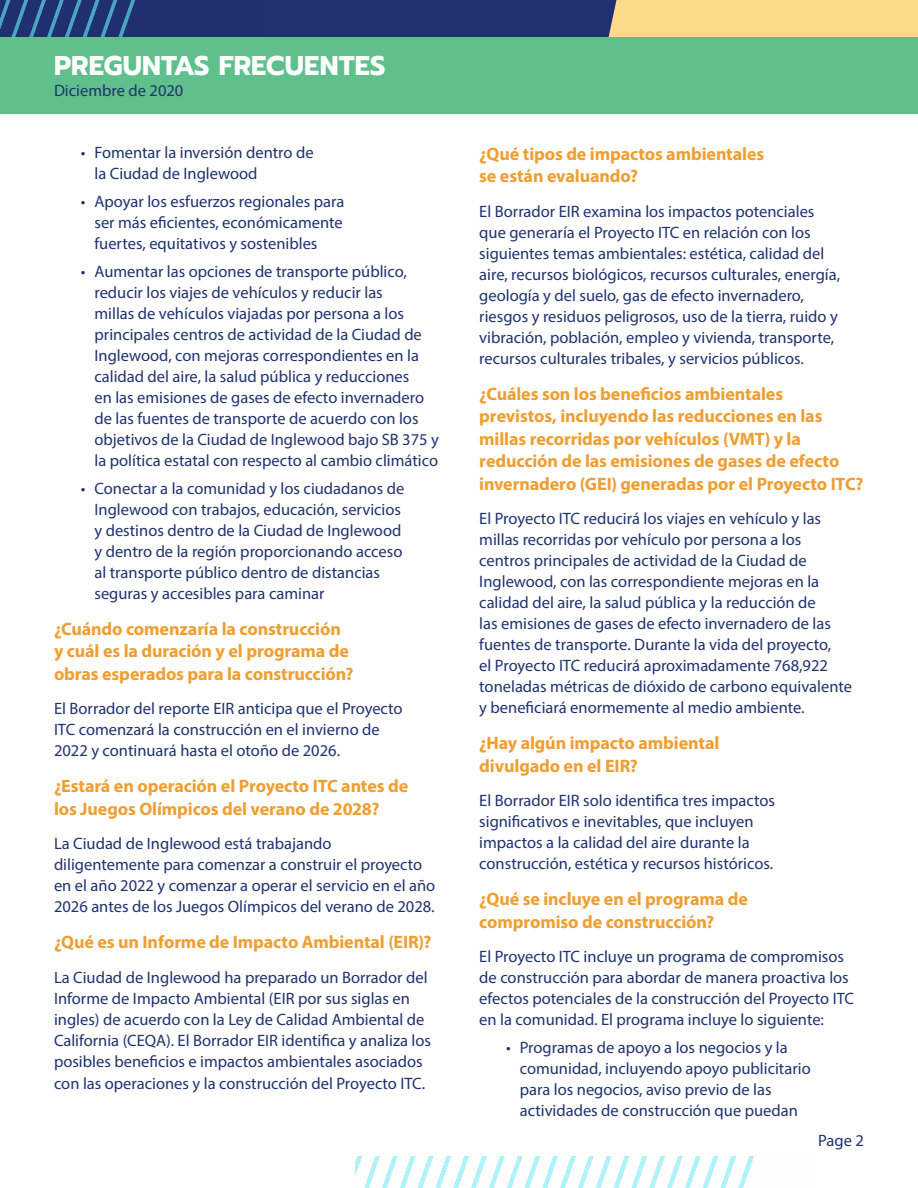
<style>
.page{position:relative;width:918px;height:1188px;background:#fff}
.page>*{position:absolute;margin:0;border:0;box-sizing:border-box;transform-origin:0 0}
.t1{font:700 27px "Prompt";letter-spacing:.005em;color:#fff}
.t2{font:700 18px/22.5px "Myriad Pro";letter-spacing:-.005em;color:#ef9e32}
.t3{font:16.5px/21px "Myriad Pro";color:#1f326f}
</style>
<div class="page">
<img style="left:355px;top:1157px;width:399px;height:31px">
<div style="left:0;top:0;width:657px;height:113px;background:#1f326f"></div>
<div style="left:608px;top:0;width:310px;height:37px;background:#fddb8a"></div>
<img style="left:0;top:0;width:135px;height:37px">
<div style="left:0;top:37px;width:918px;height:77px;background:#60c08b"></div>
<h1 class="t1" style="left:54px;top:45px;width:333px">PREGUNTAS FRECUENTES</h1>
<p class="t3" style="left:54px;top:79px;width:131px">Diciembre de 2020</p>
<p class="t3" style="left:94px;top:142px;width:221px;text-indent:-13px">• Fomentar la inversión dentro de la Ciudad de Inglewood</p>
<p class="t3" style="left:94px;top:191px;width:251px;text-align:justify;text-indent:-13px">• Apoyar los esfuerzos regionales para ser más eficientes, económicamente fuertes, equitativos y sostenibles</p>
<p class="t3" style="left:94px;top:261px;width:346px;text-indent:-13px">• Aumentar las opciones de transporte público, reducir los viajes de vehículos y reducir las<br>millas de vehículos viajadas por persona a los principales centros de actividad de la Ciudad de Inglewood, con mejoras correspondientes en la calidad del aire, la salud pública y reducciones<br>en las emisiones de gases de efecto invernadero de las fuentes de transporte de acuerdo con los objetivos de la Ciudad de Inglewood bajo SB 375 y la política estatal con respecto al cambio climático</p>
<p class="t3" style="left:94px;top:477px;width:311px;text-indent:-13px">• Conectar a la comunidad y los ciudadanos de Inglewood con trabajos, educación, servicios y destinos dentro de la Ciudad de Inglewood y dentro de la región proporcionando acceso al transporte público dentro de distancias seguras y accesibles para caminar</p>
<p class="t2" style="left:54px;top:617px;width:301px">¿Cuándo comenzaría la construcción y cuál es la duración y el programa de obras esperados para la construcción?</p>
<p class="t3" style="left:54px;top:698px;width:350px">El Borrador del reporte EIR anticipa que el Proyecto<br>ITC comenzará la construcción en el invierno de<br>2022 y continuará hasta el otoño de 2026.</p>
<p class="t2" style="left:54px;top:774px;width:356px">¿Estará en operación el Proyecto ITC antes de los Juegos Olímpicos del verano de 2028?</p>
<p class="t3" style="left:54px;top:833px;width:383px">La Ciudad de Inglewood está trabajando diligentemente para comenzar a construir el proyecto en el año 2022 y comenzar a operar el servicio en el año 2026 antes de los Juegos Olímpicos del verano de 2028.</p>
<p class="t2" style="left:54px;top:930px;width:379px">¿Qué es un Informe de Impacto Ambiental (EIR)?</p>
<p class="t3" style="left:54px;top:966px;width:379px">La Ciudad de Inglewood ha preparado un Borrador del Informe de Impacto Ambiental (EIR por sus siglas en ingles) de acuerdo con la Ley de Calidad Ambiental de California (CEQA). El Borrador EIR identifica y analiza los posibles beneficios e impactos ambientales asociados</p>
<p class="t3" style="left:54px;top:1073px;width:373px">con las operaciones y la construcción del Proyecto ITC.</p>
<p class="t2" style="left:479px;top:142px;width:287px">¿Qué tipos de impactos ambientales se están evaluando?</p>
<p class="t3" style="left:479px;top:200px;width:362px">El Borrador EIR examina los impactos potenciales que generaría el Proyecto ITC en relación con los siguientes temas ambientales: estética, calidad del aire, recursos biológicos, recursos culturales, energía, geología y del suelo, gas de efecto invernadero, riesgos y residuos peligrosos, uso de la tierra, ruido y vibración, población, empleo y vivienda, transporte, recursos culturales tribales, y servicios públicos.</p>
<p class="t2" style="left:479px;top:382px;width:386px">¿Cuáles son los beneficios ambientales previstos, incluyendo las reducciones en las millas recorridas por vehículos (VMT) y la reducción de las emisiones de gases de efecto invernadero (GEI) generadas por el Proyecto ITC?</p>
<p class="t3" style="left:479px;top:508px;width:374px">El Proyecto ITC reducirá los viajes en vehículo y las millas recorridas por vehículo por persona a los centros principales de actividad de la Ciudad de Inglewood, con las correspondiente mejoras en la calidad del aire, la salud pública y la reducción de<br>las emisiones de gases de efecto invernadero de las fuentes de transporte. Durante la vida del proyecto,<br>el Proyecto ITC reducirá aproximadamente 768,922 toneladas métricas de dióxido de carbono equivalente y beneficiará enormemente al medio ambiente.</p>
<p class="t2" style="left:479px;top:731px;width:242px">¿Hay algún impacto ambiental divulgado en el EIR?</p>
<p class="t3" style="left:479px;top:790px;width:297px">El Borrador EIR solo identifica tres impactos significativos e inevitables, que incluyen impactos a la calidad del aire durante la construcción, estética y recursos históricos.</p>
<p class="t2" style="left:479px;top:887px;width:270px">¿Qué se incluye en el programa de compromiso de construcción?</p>
<p class="t3" style="left:479px;top:946px;width:376px">El Proyecto ITC incluye un programa de compromisos de construcción para abordar de manera proactiva los efectos potenciales de la construcción del Proyecto ITC en la comunidad. El programa incluye lo siguiente:</p>
<p class="t3" style="left:520px;top:1037px;width:292px;text-indent:-13px">• Programas de apoyo a los negocios y la comunidad, incluyendo apoyo publicitario para los negocios, aviso previo de las actividades de construcción que puedan</p>
<p class="t3" style="left:818px;top:1130px;width:47px">Page 2</p>
</div>
